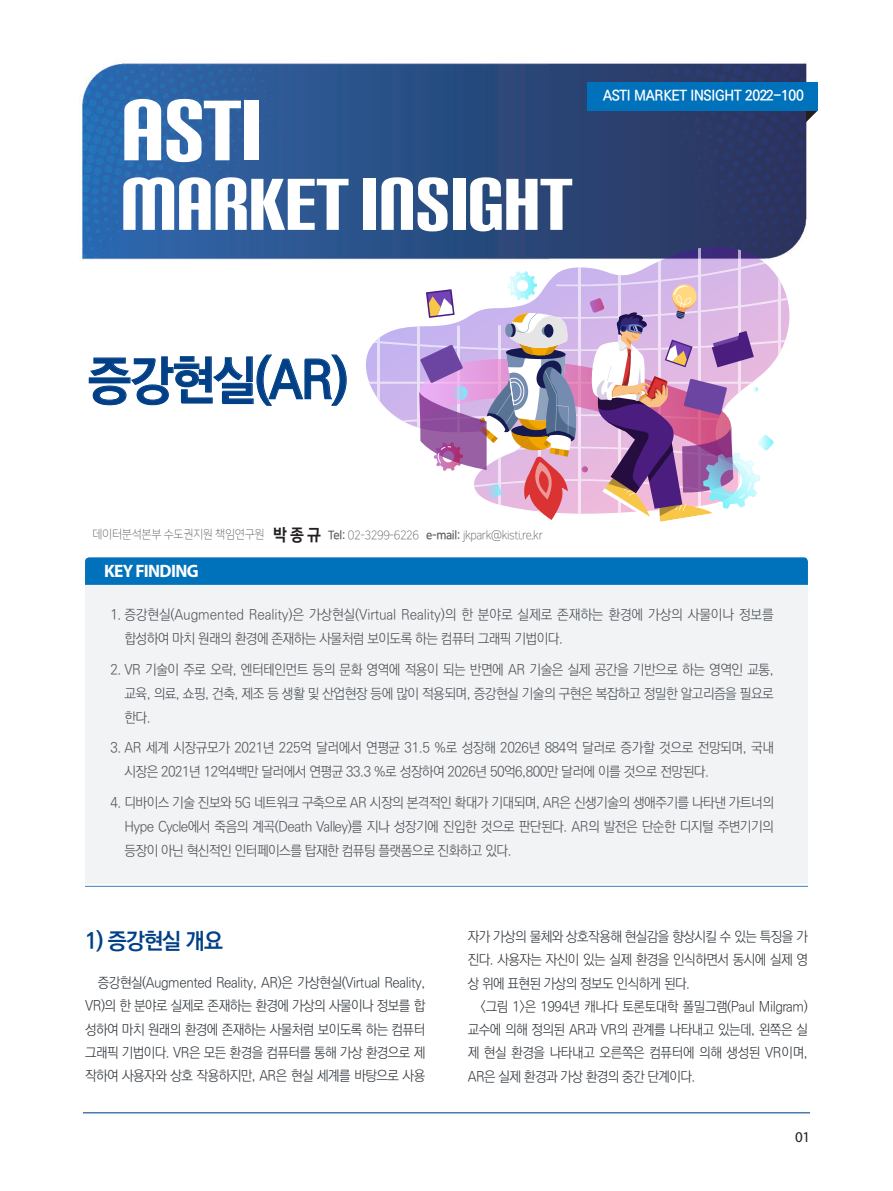
<style>
.page{position:relative;width:893px;height:1191px;background:#fff}
.page>*{position:absolute;margin:0;border:0;box-sizing:border-box;transform-origin:0 0}
.큰제{font:52.5px "Ko Pub World Dotum PB";letter-spacing:-.025em;color:#014086;scale:.94 1}
.본문_중{font:22.5px "Ko Pub World Dotum PB";letter-spacing:-.04em;color:#014086}
.키_본문{font:700 18px "Myriad Pro";letter-spacing:-.04em;color:#fff}
.t1{font:15px "Myriad Pro";color:#231f20}
.t2{font:14.25px "Ko Pub World Dotum PB";letter-spacing:-.02em;color:#fff;scale:.96 1}
.키_본문-2{font:13.95px/24px "Ko Pub World Dotum PL";letter-spacing:-.04em;color:#4d545a;text-align:justify;scale:.96 1}
.본문{font:13.95px/23.2px "Ko Pub World Dotum PL";letter-spacing:-.04em;color:#353b40;text-align:justify;scale:.95 1}
.키_본문-3{font:13.95px/24px "Ko Pub World Dotum PL";letter-spacing:-.01em;color:#4d545a;scale:.96 1}
.t3{font:12px "Nanum Square L";letter-spacing:-.03em;color:#57585a;scale:.93 1}
.s1{font-family:"Nanum Square EB";font-size:16.5px;color:#231f20}
.s2{font-family:"Nanum Square B"}
</style>
<div class="page">
<hr style="left:83px;top:1112px;width:727px;height:1px;background:#014086">
<div style="left:85px;top:584px;width:723px;height:299px;background:#f2f3f4"></div>
<svg style="left:88px;top:354px;width:259px;height:52px"></svg>
<img style="left:80px;top:63px;width:727px;height:197px">
<svg style="left:124px;top:99px;width:37px;height:61px"></svg>
<svg style="left:167px;top:99px;width:74px;height:63px"></svg>
<div style="left:245px;top:101px;width:14px;height:59px;background:#fff"></div>
<svg style="left:123px;top:177px;width:226px;height:53px"></svg>
<div style="left:364px;top:179px;width:12px;height:51px;background:#fff"></div>
<svg style="left:381px;top:177px;width:67px;height:54px"></svg>
<div style="left:453px;top:179px;width:12px;height:51px;background:#fff"></div>
<svg style="left:470px;top:177px;width:102px;height:54px"></svg>
<svg style="left:85px;top:557px;width:723px;height:28px;background:#0473bc"></svg>
<hr style="left:85px;top:885px;width:723px;height:2px;background:#3c87c7">
<svg style="left:806px;top:111px;width:11px;height:11px"></svg>
<div style="left:587px;top:82px;width:231px;height:29px;background:#0071bb"></div>
<hr style="left:779px;top:247px;width:2px;height:271px;background:#fff">
<hr style="left:738px;top:247px;width:3px;height:271px;background:#fff">
<hr style="left:698px;top:247px;width:3px;height:271px;background:#fff">
<hr style="left:658px;top:247px;width:2px;height:271px;background:#fff">
<hr style="left:618px;top:247px;width:2px;height:271px;background:#fff">
<hr style="left:578px;top:247px;width:2px;height:271px;background:#fff">
<hr style="left:538px;top:247px;width:2px;height:271px;background:#fff">
<hr style="left:498px;top:247px;width:2px;height:271px;background:#fff">
<hr style="left:458px;top:247px;width:2px;height:271px;background:#fff">
<hr style="left:418px;top:247px;width:2px;height:271px;background:#fff">
<hr style="left:378px;top:247px;width:2px;height:271px;background:#fff">
<svg style="left:364px;top:249px;width:427px;height:273px"></svg>
<p class="t2" style="left:603px;top:85px;width:211px">ASTI MARKET INSIGHT 2022-100</p>
<p class="큰제" style="left:88px;top:343px;width:278px">증강현실(AR)</p>
<p class="t3" style="left:92px;top:528px;width:486px">데이터분석본부 수도권지원 책임연구원 <span class="s1">박 종 규</span> <span class="s2">Tel:</span> 02-3299-6226 <span class="s2">e-mail:</span> jkpark@kisti.re.kr</p>
<p class="키_본문" style="left:104px;top:559px;width:96px">KEY FINDING</p>
<p class="키_본문-3" style="left:124px;top:603px;width:678px;text-indent:-14px">1. 증강현실(Augmented Reality)은 가상현실(Virtual Reality)의 한 분야로 실제로 존재하는 환경에 가상의 사물이나 정보를 합성하여 마치 원래의 환경에 존재하는 사물처럼 보이도록 하는 컴퓨터 그래픽 기법이다.</p>
<p class="키_본문-2" style="left:124px;top:658px;width:678px;text-indent:-14px">2. VR 기술이 주로 오락, 엔터테인먼트 등의 문화 영역에 적용이 되는 반면에 AR 기술은 실제 공간을 기반으로 하는 영역인 교통, 교육, 의료, 쇼핑, 건축, 제조 등 생활 및 산업현장 등에 많이 적용되며, 증강현실 기술의 구현은 복잡하고 정밀한 알고리즘을 필요로 한다.</p>
<p class="키_본문-2" style="left:124px;top:736px;width:678px;text-indent:-14px">3. AR 세계 시장규모가 2021년 225억 달러에서 연평균 31.5 %로 성장해 2026년 884억 달러로 증가할 것으로 전망되며, 국내 시장은 2021년 12억4백만 달러에서 연평균 33.3 %로 성장하여 2026년 50억6,800만 달러에 이를 것으로 전망된다.</p>
<p class="키_본문-2" style="left:124px;top:790px;width:678px;text-indent:-14px">4. 디바이스 기술 진보와 5G 네트워크 구축으로 AR 시장의 본격적인 확대가 기대되며, AR은 신생기술의 생애주기를 나타낸 가트너의 Hype Cycle에서 죽음의 계곡(Death Valley)를 지나 성장기에 진입한 것으로 판단된다. AR의 발전은 단순한 디지털 주변기기의 등장이 아닌 혁신적인 인터페이스를 탑재한 컴퓨팅 플랫폼으로 진화하고 있다.</p>
<p class="본문_중" style="left:85px;top:925px;width:140px">1) 증강현실 개요</p>
<p class="본문" style="left:85px;top:971px;width:360px;text-indent:13px">증강현실(Augmented Reality, AR)은 가상현실(Virtual Reality, VR)의 한 분야로 실제로 존재하는 환경에 가상의 사물이나 정보를 합 성하여 마치 원래의 환경에 존재하는 사물처럼 보이도록 하는 컴퓨터 그래픽 기법이다. VR은 모든 환경을 컴퓨터를 통해 가상 환경으로 제 작하여 사용자와 상호 작용하지만, AR은 현실 세계를 바탕으로 사용</p>
<p class="본문" style="left:468px;top:925px;width:360px">자가 가상의 물체와 상호작용해 현실감을 향상시킬 수 있는 특징을 가 진다. 사용자는 자신이 있는 실제 환경을 인식하면서 동시에 실제 영 상 위에 표현된 가상의 정보도 인식하게 된다.</p>
<p class="본문" style="left:468px;top:995px;width:360px;text-indent:13px">&lt;그림 1&gt;은 1994년 캐나다 토론토대학 폴밀그램(Paul Milgram) 교수에 의해 정의된 AR과 VR의 관계를 나타내고 있는데, 왼쪽은 실 제 현실 환경을 나타내고 오른쪽은 컴퓨터에 의해 생성된 VR이며, AR은 실제 환경과 가상 환경의 중간 단계이다.</p>
<p class="t1" style="left:795px;top:1127px;width:16px">01</p>
</div>
